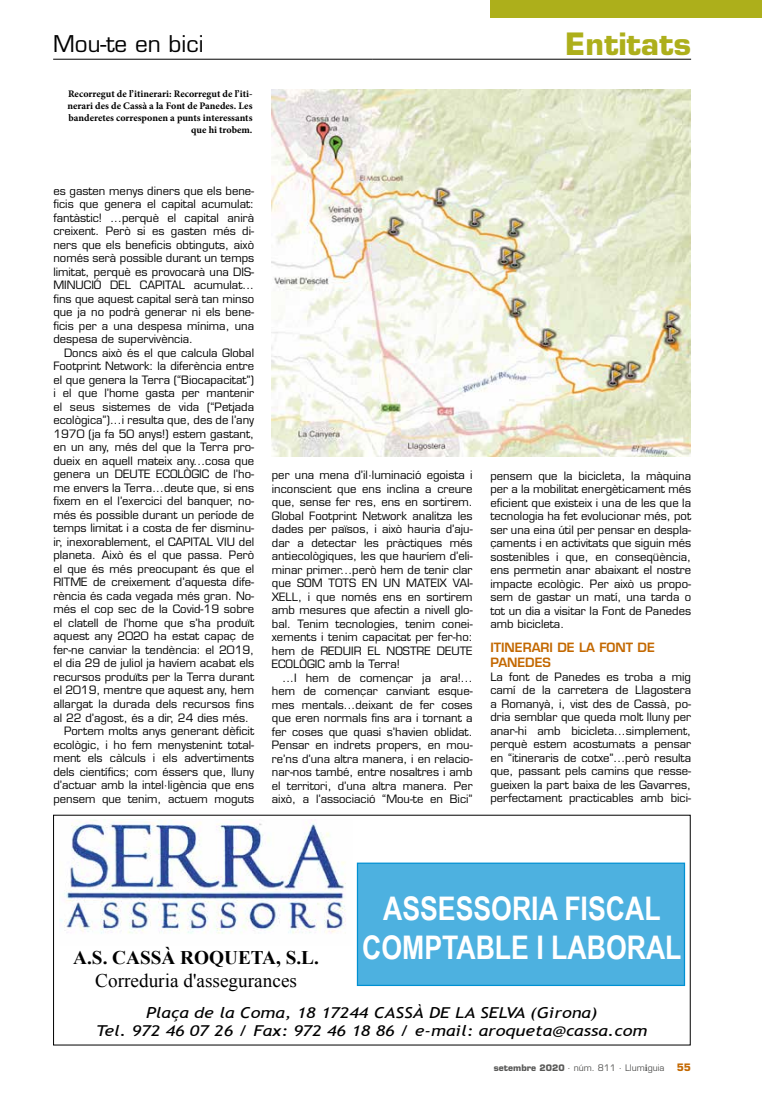
<style>
.page{position:relative;width:762px;height:1117px;background:#fff}
.page>*{position:absolute;margin:0;border:0;box-sizing:border-box;transform-origin:0 0}
.t1{font:700 32.5px "Arial Narrow";color:#fff}
.t2{font:700 30px "Eurostile LT Std";color:#adaf1b}
.t3{font:22.5px "Eurostile LT Std";color:#000}
.t4{font:19.25px "Times New Roman";color:#000}
.t5{font:700 19.25px "Times New Roman";color:#000}
.t6{font:italic 15px/18px "Trebuchet MS";color:#000;text-align:center;scale:1.2 1}
.t7{font:600 12.5px/15px "Eurostile LT Std";color:#c36800}
.t8{font:11.25px/13.5px "Eurostile LT Std";color:#000;text-align:justify}
.t9{font:700 10px/12px "Minion Pro";color:#000;text-align:right}
.t10{font:8.75px "Eurostile LT Std";color:#575756}
.s1{font-weight:700}
.s2{font-family:"Minion Pro";font-weight:700;font-size:10px}
.s3{font-weight:700;font-size:10px;color:#c36800}
</style>
<div class="page">
<div style="left:490px;top:0;width:272px;height:18px;background:#adaf1b"></div>
<hr style="left:53px;top:59px;width:319px;height:1px;background:#000">
<hr style="left:372px;top:59px;width:319px;height:1px;background:#000">
<img style="left:59px;top:819px;width:287px;height:115px">
<div style="left:357px;top:862px;width:328px;height:123px;background:#4db1e0;border:1px solid #0090d2"></div>
<img style="left:272px;top:89px;width:418px;height:367px">
<h3 class="t3" style="left:53px;top:31px;width:152px">Mou-te en bici</h3>
<h2 class="t2" style="left:565px;top:26px;width:127px">Entitats</h2>
<p class="t9" style="left:67px;top:87px;width:187px">Recorregut de l’itinerari: Recorregut de l’iti&shy;nerari des de Cassà a la Font de Panedes. Les banderetes corresponen a punts interessants que hi trobem.</p>
<p class="t8" style="left:53px;top:184px;width:202px">es gasten menys diners que els bene&shy;ficis que genera el capital acumulat: fantàstic! ...perquè el capital anirà creixent. Però si es gasten més di&shy;ners que els beneficis obtinguts, això només serà possible durant un temps limitat, perquè es provocarà una DIS-MINUCIÓ DEL CAPITAL acumulat... fins que aquest capital serà tan minso que ja no podrà generar ni els bene&shy;ficis per a una despesa mínima, una despesa de supervivència.</p>
<p class="t8" style="left:64px;top:346px;width:192px">Doncs això és el que calcula Global</p>
<p class="t8" style="left:53px;top:359px;width:202px">Footprint Network: la diferència entre</p>
<p class="t8" style="left:53px;top:373px;width:202px">el que genera la Terra (“Biocapacitat”)</p>
<p class="t8" style="left:53px;top:386px;width:202px">i el que l’home gasta per mantenir</p>
<p class="t8" style="left:53px;top:400px;width:202px">el seus sistemes de vida (“Petjada</p>
<p class="t8" style="left:53px;top:413px;width:202px">ecològica”)...i resulta que, des de l’any</p>
<p class="t8" style="left:53px;top:427px;width:202px">1970 (ja fa 50 anys!) estem gastant,</p>
<p class="t8" style="left:53px;top:440px;width:202px">en un any, més del que la Terra pro-</p>
<p class="t8" style="left:53px;top:454px;width:202px">dueix en aquell mateix any...cosa que</p>
<p class="t8" style="left:53px;top:467px;width:202px">genera un DEUTE ECOLÒGIC de l’ho-</p>
<p class="t8" style="left:53px;top:481px;width:202px">me envers la Terra...deute que, si ens</p>
<p class="t8" style="left:53px;top:494px;width:202px">fixem en el l’exercici del banquer, no-</p>
<p class="t8" style="left:53px;top:508px;width:202px">més és possible durant un període de</p>
<p class="t8" style="left:53px;top:521px;width:202px">temps limitat i a costa de fer disminu-</p>
<p class="t8" style="left:53px;top:535px;width:202px">ir, inexorablement, el CAPITAL VIU del</p>
<p class="t8" style="left:53px;top:548px;width:202px">planeta. Això és el que passa. Però</p>
<p class="t8" style="left:53px;top:562px;width:202px">el que és més preocupant és que el</p>
<p class="t8" style="left:53px;top:575px;width:202px">RITME de creixement d’aquesta dife-</p>
<p class="t8" style="left:53px;top:589px;width:202px">rència és cada vegada més gran. No-</p>
<p class="t8" style="left:53px;top:602px;width:202px">més el cop sec de la Covid-19 sobre</p>
<p class="t8" style="left:53px;top:616px;width:202px">el clatell de l’home que s’ha produït</p>
<p class="t8" style="left:53px;top:629px;width:202px">aquest any 2020 ha estat capaç de</p>
<p class="t8" style="left:53px;top:643px;width:202px">fer-ne canviar la tendència: el 2019,</p>
<p class="t8" style="left:53px;top:656px;width:202px">el dia 29 de juliol ja havíem acabat els</p>
<p class="t8" style="left:53px;top:670px;width:202px">recursos produïts per la Terra durant</p>
<p class="t8" style="left:53px;top:683px;width:202px">el 2019, mentre que aquest any, hem</p>
<p class="t8" style="left:53px;top:697px;width:202px">allargat la durada dels recursos fins</p>
<p class="t8" style="left:53px;top:710px;width:197px">al 22 d’agost, és a dir, 24 dies més.</p>
<p class="t8" style="left:64px;top:724px;width:192px">Portem molts anys generant dèficit</p>
<p class="t8" style="left:53px;top:737px;width:202px">ecològic, i ho fem menystenint total-</p>
<p class="t8" style="left:53px;top:751px;width:202px">ment els càlculs i els advertiments</p>
<p class="t8" style="left:53px;top:764px;width:202px">dels científics; com éssers que, lluny</p>
<p class="t8" style="left:53px;top:778px;width:202px">d’actuar amb la intel·ligència que ens</p>
<p class="t8" style="left:53px;top:791px;width:202px">pensem que tenim, actuem moguts</p>
<p class="t8" style="left:272px;top:468px;width:202px">per una mena d’il·luminació egoista i inconscient que ens inclina a creure que, sense fer res, ens en sortirem.<br>Global Footprint Network analitza les dades per països, i això hauria d’aju&shy;dar a detectar les pràctiques més antiecològiques, les que hauríem d’eli&shy;minar primer...però hem de tenir clar que SOM TOTS EN UN MATEIX VAI-XELL, i que només ens en sortirem amb mesures que afectin a nivell glo&shy;bal. Tenim tecnologies, tenim conei&shy;xements i tenim capacitat per fer-ho: hem de REDUIR EL NOSTRE DEUTE ECOLÒGIC amb la Terra!</p>
<p class="t8" style="left:272px;top:671px;width:202px;text-indent:11px">...I hem de començar ja ara!... hem de començar canviant esque&shy;mes mentals...deixant de fer coses que eren normals fins ara i tornant a fer coses que quasi s’havien oblidat.<br>Pensar en indrets propers, en mou&shy;re’ns d’una altra manera, i en relacio&shy;nar-nos també, entre nosaltres i amb el territori, d’una altra manera. Per això, a l’associació “Mou-te en Bici”</p>
<p class="t8" style="left:490px;top:469px;width:202px">pensem que la bicicleta, la màquina per a la mobilitat energèticament més eficient que existeix i una de les que la tecnologia ha fet evolucionar més, pot ser una eina útil per pensar en despla&shy;çaments i en activitats que siguin més sostenibles i que, en conseqüència, ens permetin anar abaixant el nostre impacte ecològic. Per això us propo&shy;sem de gastar un matí, una tarda o tot un dia a visitar la Font de Panedes amb bicicleta.</p>
<p class="t7" style="left:490px;top:640px;width:166px">ITINERARI DE LA FONT DE<br>PANEDES</p>
<p class="t8" style="left:490px;top:669px;width:202px">La font de Panedes es troba a mig camí de la carretera de Llagostera a Romanyà, i, vist des de Cassà, po&shy;dria semblar que queda molt lluny per anar-hi amb bicicleta...simplement, perquè estem acostumats a pensar en “itineraris de cotxe”...però resulta que, passant pels camins que resse&shy;gueixen la part baixa de les Gavarres, perfectament practicables amb bici-</p>
<h1 class="t1" style="left:383px;top:884px;width:279px">ASSESSORIA FISCAL</h1>
<h3 class="t5" style="left:73px;top:943px;width:247px">A.S. CASSÀ ROQUETA, S.L.</h3>
<h1 class="t1" style="left:362px;top:923px;width:321px">COMPTABLE I LABORAL</h1>
<h3 class="t4" style="left:95px;top:967px;width:203px">Correduria d'assegurances</h3>
<h3 class="t6" style="left:96px;top:1003px;width:461px">Plaça de la Coma, 18 17244 CASSÀ DE LA SELVA (Girona)<br>Tel. 972 46 07 26 / Fax: 972 46 18 86 / e-mail: aroqueta@cassa.com</h3>
<p class="t10" style="left:494px;top:1062px;width:199px"><span class="s1">setembre 2020</span> · núm. 811 · Llum<span class="s2">i</span>guia <span class="s3">55</span></p>
</div>
